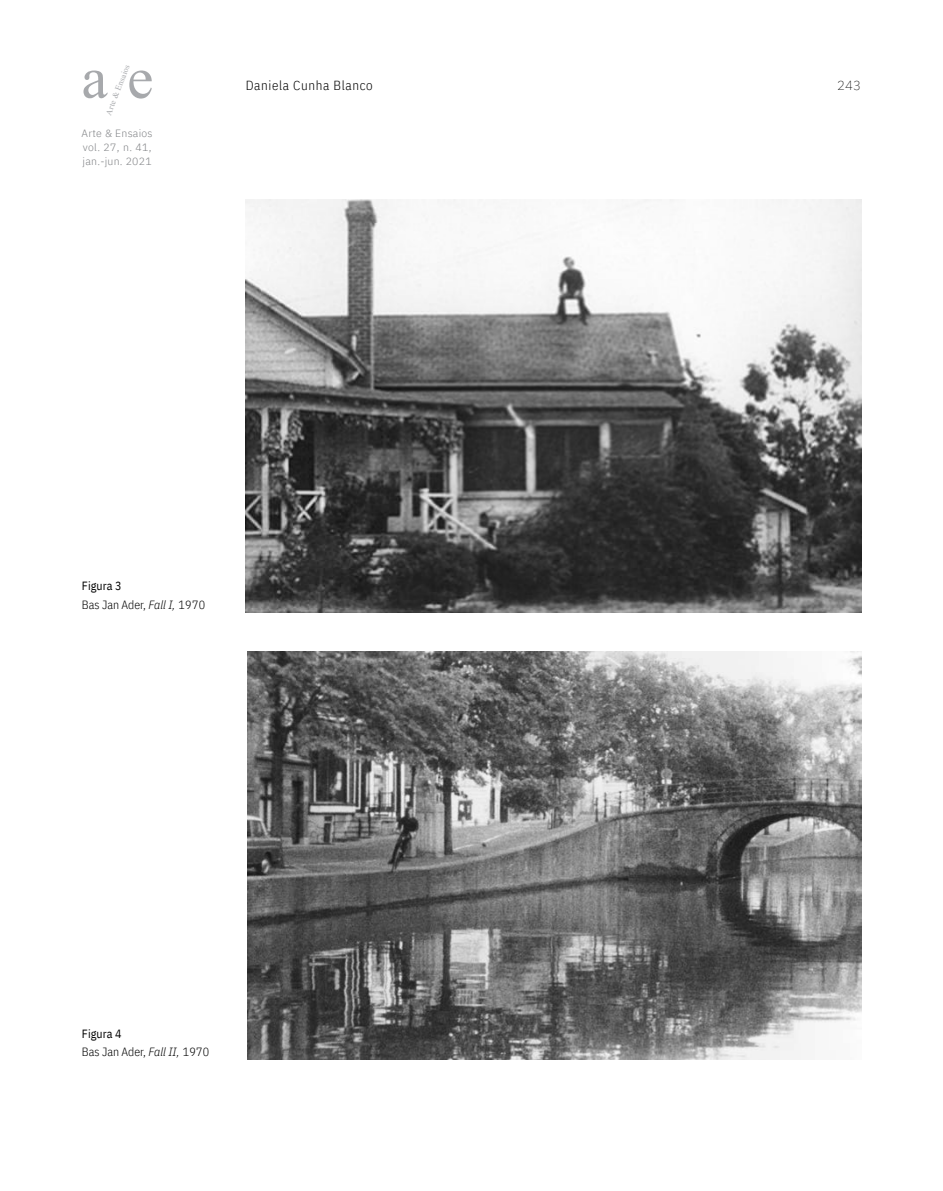
<style>
.page{position:relative;width:943px;height:1191px;background:#fff}
.page>*{position:absolute;margin:0;border:0;box-sizing:border-box;transform-origin:0 0}
.t1{font:59.15px "Times New Roman";color:#a7a9ac}
.t2{font:300 13.12px "IBM Plex Sans Cond";letter-spacing:.05em;color:#000}
.t3{font:200 13.12px "IBM Plex Sans";color:#000}
.t4{font:300 11.9px/18.4px "IBM Plex Sans Cond";color:#000}
.t5{font:300 10.5px/14px "IBM Plex Sans";letter-spacing:.025em;color:#808285;text-align:justify}
.t6{font:8.4px "Times New Roman";color:#a7a9ac}
.s1{font-weight:400}
.s2{font-style:italic}
</style>
<div class="page">
<img style="left:246px;top:200px;width:615px;height:412px">
<img style="left:247px;top:651px;width:614px;height:408px">
<p class="t6" style="left:103px;top:112px;width:55px;rotate:-69deg">Arte &amp; Ensaios</p>
<p class="t5" style="left:82px;top:125px;width:72px">Arte &amp; Ensaios vol. 27, n. 41, jan.-jun. 2021</p>
<h1 class="t1" style="left:81px;top:36px;width:73px">a e</h1>
<p class="t2" style="left:246px;top:75px;width:129px">Daniela Cunha Blanco</p>
<p class="t3" style="left:837px;top:75px;width:25px">243</p>
<p class="t4" style="left:82px;top:576px;width:125px"><span class="s1">Figura 3<br></span>Bas Jan Ader, <span class="s2">Fall I,</span> 1970</p>
<p class="t4" style="left:82px;top:1023px;width:129px"><span class="s1">Figura 4<br></span>Bas Jan Ader, <span class="s2">Fall II,</span> 1970</p>
</div>
